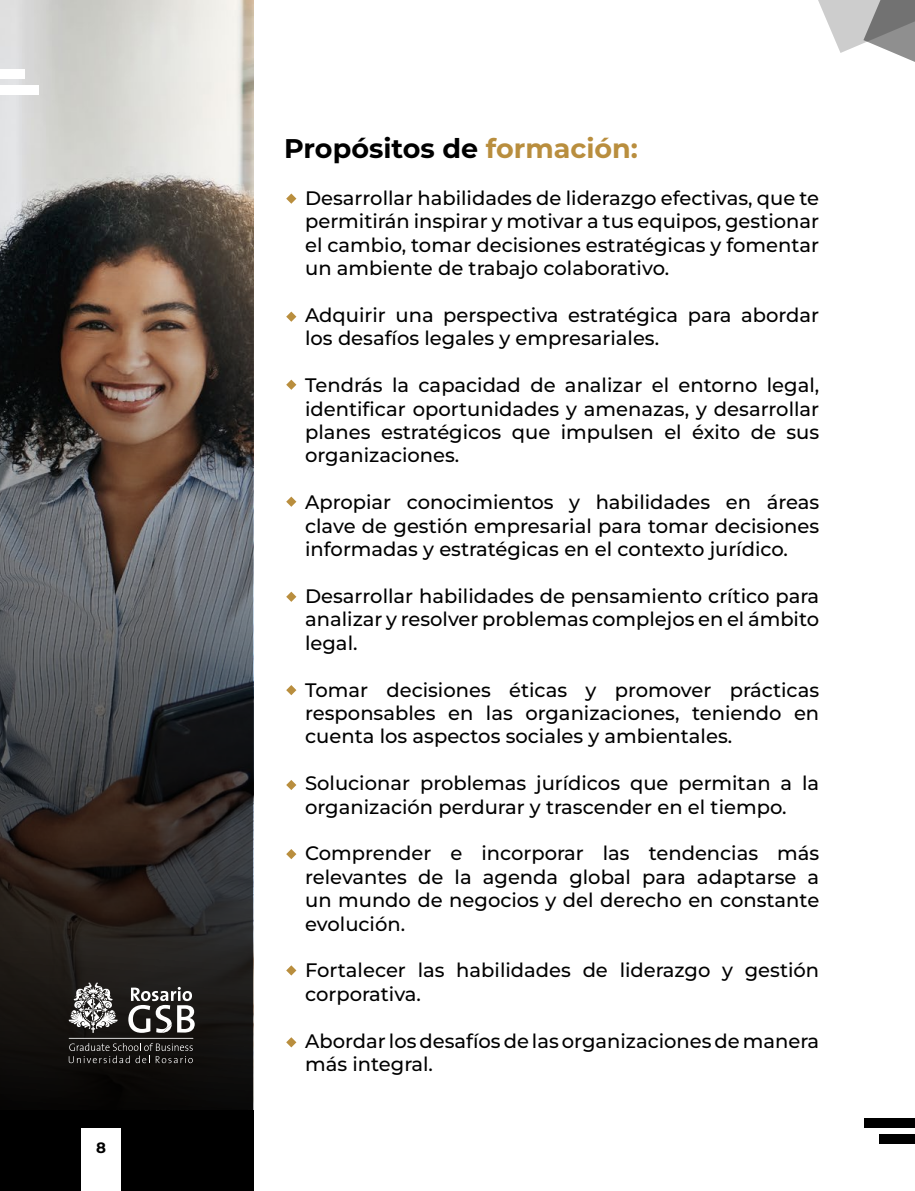
<style>
.page{position:relative;width:915px;height:1191px;background:#fff}
.page>*{position:absolute;margin:0;border:0;box-sizing:border-box;transform-origin:0 0}
.t1{font:700 27px "Montserrat";color:#000}
.t2{font:500 19.5px/23.4px "Montserrat";color:#000;text-align:justify}
.t3{font:700 15px "Montserrat";color:#000}
.s1{color:#b98e3e}
</style>
<div class="page">
<svg style="left:818px;top:0;width:96px;height:62px"></svg>
<svg style="left:0;top:0;width:253px;height:1191px;background:#575350"></svg>
<div style="left:0;top:85px;width:38px;height:9px;background:#fff"></div>
<div style="left:0;top:69px;width:25px;height:9px;background:#fff"></div>
<div style="left:864px;top:1118px;width:50px;height:9px;background:#000"></div>
<div style="left:879px;top:1134px;width:35px;height:9px;background:#000"></div>
<svg style="left:286px;top:193px;width:10px;height:11px"></svg>
<svg style="left:286px;top:379px;width:10px;height:11px"></svg>
<svg style="left:286px;top:685px;width:10px;height:10px"></svg>
<svg style="left:286px;top:780px;width:10px;height:10px"></svg>
<svg style="left:286px;top:965px;width:10px;height:10px"></svg>
<svg style="left:286px;top:1037px;width:10px;height:10px"></svg>
<svg style="left:286px;top:849px;width:10px;height:10px"></svg>
<svg style="left:286px;top:591px;width:10px;height:11px"></svg>
<svg style="left:286px;top:496px;width:10px;height:11px"></svg>
<svg style="left:286px;top:311px;width:10px;height:11px"></svg>
<svg style="left:68px;top:982px;width:50px;height:50px"></svg>
<hr style="left:69px;top:1038px;width:124px;height:1px;background:#fff">
<svg style="left:128px;top:987px;width:67px;height:45px"></svg>
<svg style="left:69px;top:1043px;width:124px;height:20px;background:#32302e"></svg>
<div style="left:81px;top:1128px;width:40px;height:63px;background:#fff"></div>
<p class="t3" style="left:96px;top:1137px;width:11px">8</p>
<h1 class="t1" style="left:284px;top:129px;width:355px">Propósitos de <span class="s1">formación:</span></h1>
<p class="t2" style="left:305px;top:186px;width:515px">Desarrollar habilidades de liderazgo efectivas, que te permitirán inspirar y motivar a tus equipos, gestionar el cambio, tomar decisiones estratégicas y fomentar un ambiente de trabajo colaborativo.</p>
<p class="t2" style="left:305px;top:303px;width:515px">Adquirir una perspectiva estratégica para abordar los desafíos legales y empresariales.</p>
<p class="t2" style="left:305px;top:373px;width:515px">Tendrás la capacidad de analizar el entorno legal, identificar oportunidades y amenazas, y desarrollar planes estratégicos que impulsen el éxito de sus organizaciones.</p>
<p class="t2" style="left:305px;top:490px;width:515px">Apropiar conocimientos y habilidades en áreas clave de gestión empresarial para tomar decisiones informadas y estratégicas en el contexto jurídico.</p>
<p class="t2" style="left:305px;top:583px;width:515px">Desarrollar habilidades de pensamiento crítico para analizar y resolver problemas complejos en el ámbito legal.</p>
<p class="t2" style="left:305px;top:677px;width:515px">Tomar decisiones éticas y promover prácticas responsables en las organizaciones, teniendo en cuenta los aspectos sociales y ambientales.</p>
<p class="t2" style="left:305px;top:771px;width:515px">Solucionar problemas jurídicos que permitan a la organización perdurar y trascender en el tiempo.</p>
<p class="t2" style="left:305px;top:841px;width:515px">Comprender e incorporar las tendencias más relevantes de la agenda global para adaptarse a un mundo de negocios y del derecho en constante evolución.</p>
<p class="t2" style="left:305px;top:958px;width:515px">Fortalecer las habilidades de liderazgo y gestión corporativa.</p>
<p class="t2" style="left:305px;top:1028px;width:515px">Abordar los desafíos de las organizaciones de manera más integral.</p>
</div>
